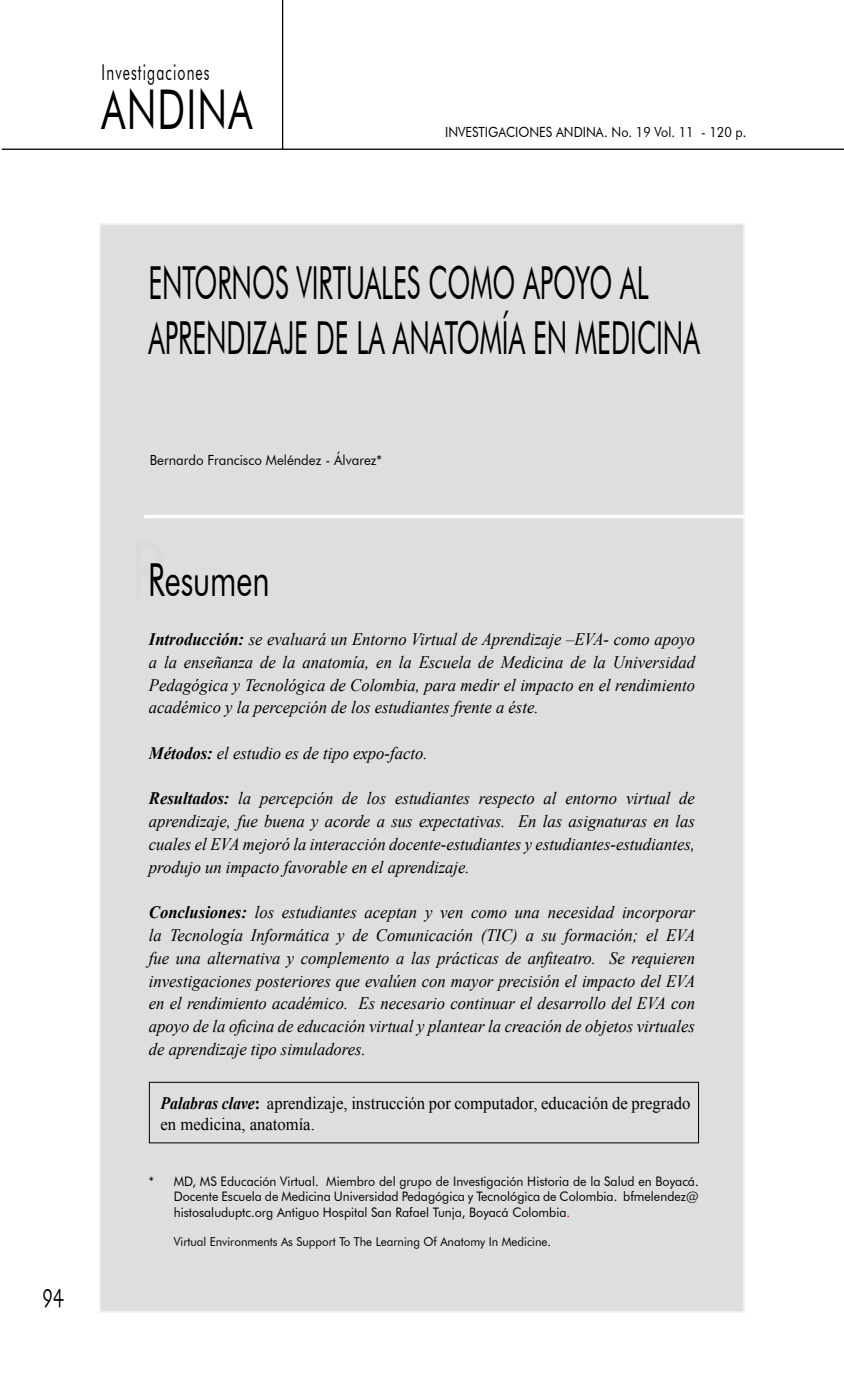
<style>
.page{position:relative;width:844px;height:1385px;background:#fff}
.page>*{position:absolute;margin:0;border:0;box-sizing:border-box;transform-origin:0 0}
.t1{font:54.77px "Futura BT";letter-spacing:.03em;color:#000;scale:.7 1}
.t2{font:45.5px/54.6px "Futura BT";color:#000;scale:.58 1}
.t3{font:45.5px "Futura BT";color:#000;scale:.68 1}
.t4{font:28px "Skia";color:#000;scale:.65 1}
.t5{font:21.88px "Futura BT";letter-spacing:.08em;color:#000;scale:.64 1}
.t6{font:italic 17.5px/22.8px "Times New Roman";color:#000;text-align:justify;scale:.95 1}
.t7{font:17.5px/21px "Times New Roman";color:#000;scale:.95 1}
.t8{font:14px "Futura BT";color:#000;scale:.9 1}
.t9{font:14px "Futura BT";color:#000;scale:.95 1}
.t10{font:13.12px/15.8px "Futura BT";color:#000;text-align:justify;scale:.95 1}
.t11{font:12.25px "Futura BT";color:#000;scale:.95 1}
.s1{font-size:78.75px;color:#d9dadb}
.s2{font-weight:700}
.s3{font-weight:700;font-style:italic}
.s4{color:#f00}
</style>
<div class="page">
<div style="left:99px;top:223px;width:645px;height:1089px;background:#dddedf;border:2px solid #eceded"></div>
<div style="left:149px;top:1081px;width:549px;height:62px;border:1px solid #000"></div>
<svg style="left:144px;top:514px;width:601px;height:4px;fill:#fff"></svg>
<hr style="left:282px;top:0;width:1px;height:150px;background:#000">
<hr style="left:2px;top:148px;width:841px;height:2px;background:#000">
<p class="t5" style="left:102px;top:59px;width:170px">Investigaciones</p>
<h1 class="t1" style="left:102px;top:76px;width:217px">ANDINA</h1>
<p class="t8" style="left:445px;top:123px;width:336px">INVESTIGACIONES ANDINA. No. 19 Vol. 11 - 120 p.</p>
<h3 class="t4" style="left:43px;top:1276px;width:34px">94</h3>
<h2 class="t2" style="left:148px;top:255px;width:952px">ENTORNOS VIRTUALES COMO APOYO AL<br>APRENDIZAJE DE LA ANATOMÍA EN MEDICINA</h2>
<p class="t9" style="left:150px;top:451px;width:246px">Bernardo Francisco Meléndez - Álvarez*</p>
<h2 class="t3" style="left:129px;top:551px;width:208px"><span class="s1">R</span>Resumen</h2>
<p class="t6" style="left:149px;top:627px;width:576px"><span class="s2">Introducción:</span> se evaluará un Entorno Virtual de Aprendizaje –EVA- como apoyo a la enseñanza de la anatomía, en la Escuela de Medicina de la Universidad Pedagógica y Tecnológica de Colombia, para medir el impacto en el rendimiento académico y la percepción de los estudiantes frente a éste.</p>
<p class="t6" style="left:149px;top:741px;width:295px"><span class="s2">Métodos:</span> el estudio es de tipo expo-facto.</p>
<p class="t6" style="left:149px;top:786px;width:576px"><span class="s2">Resultados:</span> la percepción de los estudiantes respecto al entorno virtual de aprendizaje, fue buena y acorde a sus expectativas. En las asignaturas en las cuales el EVA mejoró la interacción docente-estudiantes y estudiantes-estudiantes, produjo un impacto favorable en el aprendizaje.</p>
<p class="t6" style="left:149px;top:900px;width:576px"><span class="s2">Conclusiones:</span> los estudiantes aceptan y ven como una necesidad incorporar la Tecnología Informática y de Comunicación (TIC) a su formación; el EVA fue una alternativa y complemento a las prácticas de anfiteatro. Se requieren investigaciones posteriores que evalúen con mayor precisión el impacto del EVA en el rendimiento académico. Es necesario continuar el desarrollo del EVA con apoyo de la oficina de educación virtual y plantear la creación de objetos virtuales de aprendizaje tipo simuladores.</p>
<p class="t7" style="left:160px;top:1092px;width:559px"><span class="s3">Palabras clave</span><span class="s2">:</span> aprendizaje, instrucción por computador, educación de pregrado en medicina, anatomía.</p>
<p class="t10" style="left:174px;top:1172px;width:554px;text-indent:-25px">* MD, MS Educación Virtual. Miembro del grupo de Investigación Historia de la Salud en Boyacá.<br>Docente Escuela de Medicina Universidad Pedagógica y Tecnológica de Colombia. bfmelendez@ histosaluduptc.org Antiguo Hospital San Rafael Tunja, Boyacá Colombia<span class="s4">.</span></p>
<p class="t11" style="left:174px;top:1234px;width:398px">Virtual Environments As Support To The Learning Of Anatomy In Medicine.</p>
</div>
